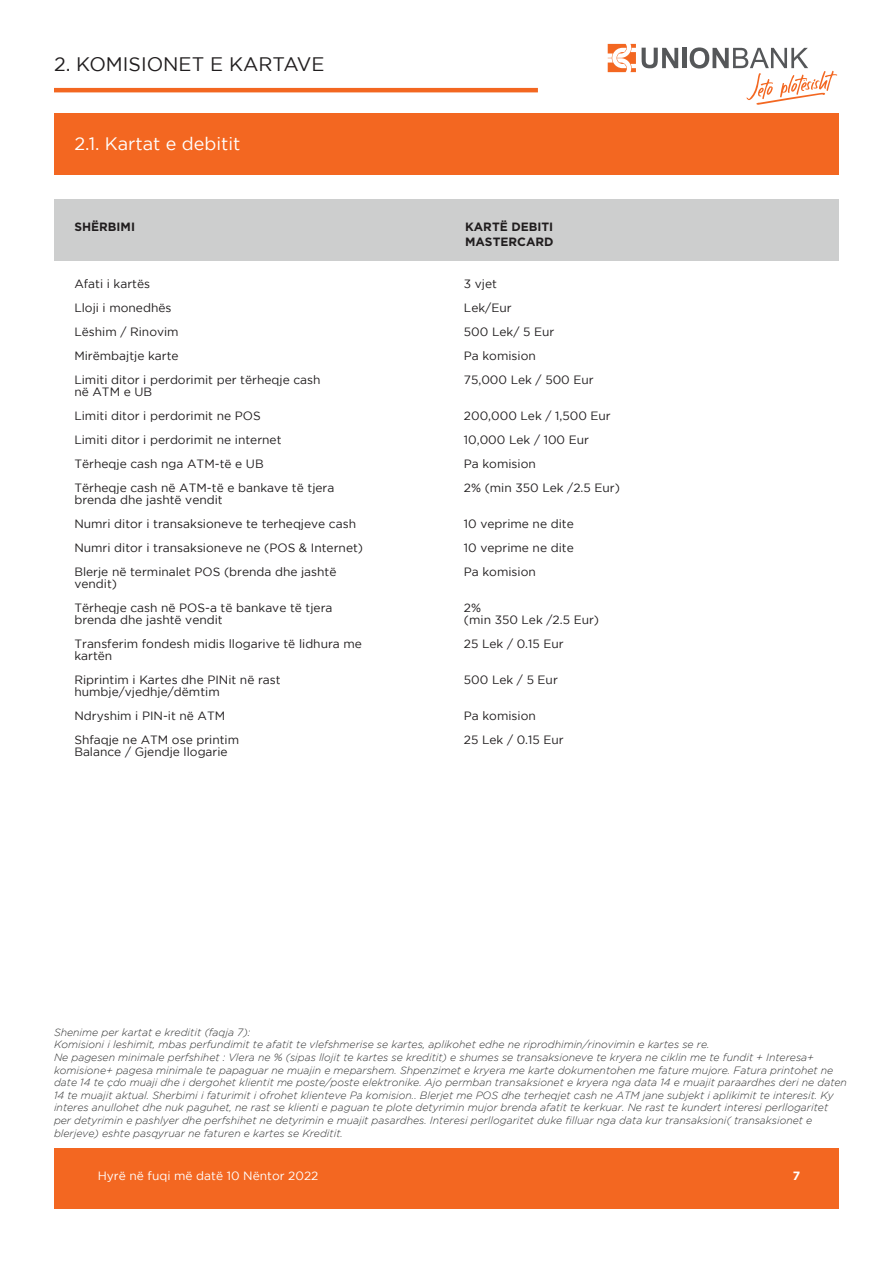
<style>
.page{position:relative;width:893px;height:1263px;background:#fff}
.page>*{position:absolute;margin:0;border:0;box-sizing:border-box;transform-origin:0 0}
.t1{font:19.5px "Gotham";color:#201d1e}
.t2{font:18px "Gotham";color:#fff}
.t3{font:12px/24px "Gotham";color:#201d1e}
.t4{font:700 12px/14.4px "Gotham";color:#201d1e}
.t5{font:12px "Gotham";color:#fff}
.t6{font:700 12px "Gotham";color:#fff}
.t7{font:italic 300 10.5px/12.6px "Gotham";color:#313232}
</style>
<div class="page">
<div style="left:54px;top:1148px;width:785px;height:61px;background:#f36721"></div>
<hr style="left:54px;top:88px;width:484px;height:4px;background:#f36721">
<div style="left:54px;top:114px;width:785px;height:61px;background:#f36721"></div>
<div style="left:54px;top:200px;width:785px;height:61px;background:#cdcece"></div>
<svg style="left:642px;top:48px;width:36px;height:20px"></svg>
<hr style="left:682px;top:48px;width:4px;height:20px;background:#555759">
<svg style="left:608px;top:44px;width:28px;height:28px"></svg>
<svg style="left:690px;top:47px;width:147px;height:58px"></svg>
<h1 class="t1" style="left:54px;top:54px;width:272px">2. KOMISIONET E KARTAVE</h1>
<h2 class="t2" style="left:74px;top:134px;width:167px">2.1. Kartat e debitit</h2>
<p class="t4" style="left:74px;top:220px;width:62px">SHËRBIMI</p>
<p class="t4" style="left:465px;top:220px;width:90px">KARTË DEBITI<br>MASTERCARD</p>
<p class="t3" style="left:74px;top:271px;width:248px">Afati i kartës<br>Lloji i monedhës<br>Lëshim / Rinovim<br>Mirëmbajtje karte<br>Limiti ditor i perdorimit per tërheqje cash</p>
<p class="t3" style="left:74px;top:379px;width:262px">në ATM e UB<br>Limiti ditor i perdorimit ne POS<br>Limiti ditor i perdorimit ne internet<br>Tërheqje cash nga ATM-të e UB<br>Tërheqje cash në ATM-të e bankave të tjera</p>
<p class="t3" style="left:74px;top:487px;width:290px">brenda dhe jashtë vendit<br>Numri ditor i transaksioneve te terheqjeve cash Numri ditor i transaksioneve ne (POS &amp; Internet)<br>Blerje në terminalet POS (brenda dhe jashtë</p>
<p class="t3" style="left:74px;top:571px;width:260px">vendit)<br>Tërheqje cash në POS-a të bankave të tjera</p>
<p class="t3" style="left:74px;top:607px;width:289px">brenda dhe jashtë vendit<br>Transferim fondesh midis llogarive të lidhura me</p>
<p class="t3" style="left:74px;top:643px;width:208px">kartën<br>Riprintim i Kartes dhe PINit në rast</p>
<p class="t3" style="left:74px;top:679px;width:166px">humbje/vjedhje/dëmtim<br>Ndryshim i PIN-it në ATM<br>Shfaqje ne ATM ose printim</p>
<p class="t3" style="left:74px;top:739px;width:155px">Balance / Gjendje llogarie</p>
<p class="t3" style="left:464px;top:271px;width:131px">3 vjet<br>Lek/Eur<br>500 Lek/ 5 Eur<br>Pa komision<br>75,000 Lek / 500 Eur</p>
<p class="t3" style="left:464px;top:403px;width:158px">200,000 Lek / 1,500 Eur<br>10,000 Lek / 100 Eur<br>Pa komision<br>2% (min 350 Lek /2.5 Eur)</p>
<p class="t3" style="left:464px;top:511px;width:111px;text-align:justify">10 veprime ne dite 10 veprime ne dite Pa komision</p>
<p class="t3" style="left:464px;top:601px;width:137px;line-height:12px">2%<br>(min 350 Lek /2.5 Eur)</p>
<p class="t3" style="left:464px;top:631px;width:101px">25 Lek / 0.15 Eur</p>
<p class="t3" style="left:464px;top:667px;width:95px">500 Lek / 5 Eur</p>
<p class="t3" style="left:464px;top:703px;width:101px">Pa komision<br>25 Lek / 0.15 Eur</p>
<p class="t7" style="left:54px;top:1026px;width:794px">Shenime per kartat e kreditit (faqja 7):<br>Komisioni i leshimit, mbas perfundimit te afatit te vlefshmerise se kartes, aplikohet edhe ne riprodhimin/rinovimin e kartes se re.<br>Ne pagesen minimale perfshihet : Vlera ne % (sipas llojit te kartes se kreditit) e shumes se transaksioneve te kryera ne ciklin me te fundit + Interesa+ komisione+ pagesa minimale te papaguar ne muajin e meparshem. Shpenzimet e kryera me karte dokumentohen me fature mujore. Fatura printohet ne date 14 te çdo muaji dhe i dergohet klientit me poste/poste elektronike. Ajo permban transaksionet e kryera nga data 14 e muajit paraardhes deri ne daten 14 te muajit aktual. Sherbimi i faturimit i ofrohet klienteve Pa komision.. Blerjet me POS dhe terheqjet cash ne ATM jane subjekt i aplikimit te interesit. Ky interes anullohet dhe nuk paguhet, ne rast se klienti e paguan te plote detyrimin mujor brenda afatit te kerkuar. Ne rast te kundert interesi perllogaritet per detyrimin e pashlyer dhe perfshihet ne detyrimin e muajit pasardhes. Interesi perllogaritet duke filluar nga data kur transaksioni( transaksionet e blerjeve) eshte pasqyruar ne faturen e kartes se Kreditit.</p>
<p class="t5" style="left:98px;top:1169px;width:222px">Hyrë në fuqi më datë 10 Nëntor 2022</p>
<p class="t6" style="left:793px;top:1167px;width:9px">7</p>
</div>
